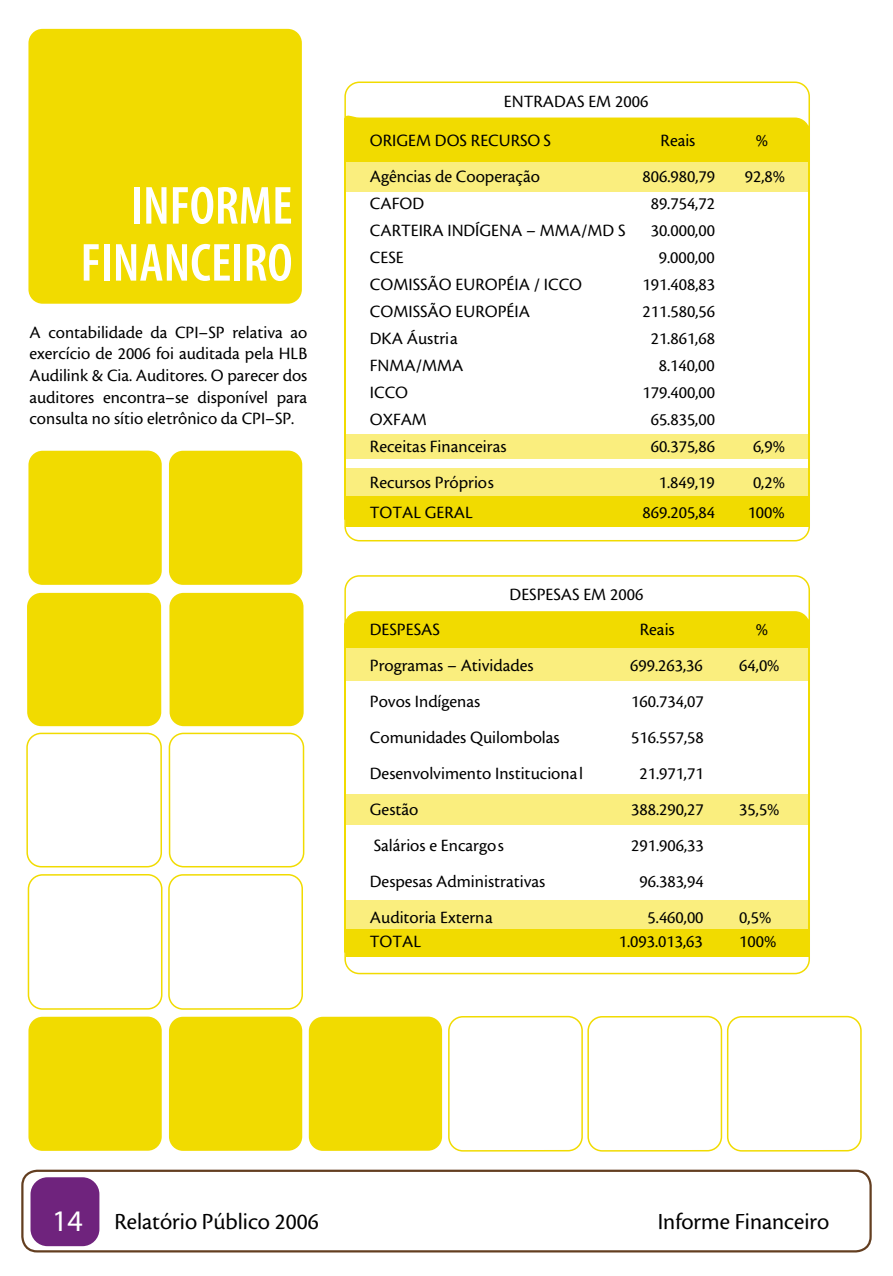
<style>
.page{position:relative;width:893px;height:1276px;background:#fff}
.page>*{position:absolute;margin:0;border:0;box-sizing:border-box;transform-origin:0 0}
.t1{font:600 condensed 54px/57px "Myriad Pro";color:#fff;text-align:right}
.t2{font:24px "Cronos MM";color:#000}
.t3{font:18px/27px "Cronos MM";color:#000}
.s1{font-family:"Myriad";font-size:30px;color:#fff}
</style>
<div class="page">
<div style="left:31px;top:1177px;width:68px;height:69px;background:#6f237d;border-radius:17px"></div>
<div style="left:21px;top:1169px;width:851px;height:83px;border:2px solid #633e20;border-radius:15px"></div>
<div style="left:27px;top:593px;width:134px;height:133px;background:#f1db00;border-radius:14px"></div>
<div style="left:26px;top:732px;width:136px;height:135px;border:2px solid #f1db00;border-radius:14px"></div>
<div style="left:28px;top:29px;width:274px;height:275px;background:#f1db00;border-radius:14px"></div>
<div style="left:28px;top:874px;width:134px;height:135px;border:2px solid #f1db00;border-radius:14px"></div>
<div style="left:168px;top:874px;width:135px;height:135px;border:2px solid #f1db00;border-radius:14px"></div>
<div style="left:28px;top:450px;width:134px;height:135px;background:#f1db00;border-radius:14px"></div>
<div style="left:169px;top:450px;width:133px;height:135px;background:#f1db00;border-radius:14px"></div>
<div style="left:169px;top:593px;width:135px;height:133px;background:#f1db00;border-radius:14px"></div>
<div style="left:169px;top:732px;width:135px;height:135px;border:2px solid #f1db00;border-radius:14px"></div>
<div style="left:28px;top:1016px;width:134px;height:135px;background:#f1db00;border-radius:14px"></div>
<div style="left:169px;top:1016px;width:133px;height:135px;background:#f1db00;border-radius:14px"></div>
<div style="left:587px;top:1016px;width:135px;height:135px;border:2px solid #f1db00;border-radius:14px"></div>
<div style="left:727px;top:1016px;width:135px;height:135px;border:2px solid #f1db00;border-radius:14px"></div>
<div style="left:309px;top:1016px;width:133px;height:135px;background:#f1db00;border-radius:14px"></div>
<div style="left:448px;top:1016px;width:135px;height:135px;border:2px solid #f1db00;border-radius:14px"></div>
<svg style="left:344px;top:81px;width:466px;height:461px"></svg>
<svg style="left:344px;top:575px;width:466px;height:400px"></svg>
<h1 class="t1" style="left:81px;top:176px;width:214px">INFORME<br>FINANCEIRO</h1>
<p class="t3" style="left:29px;top:322px;width:279px;line-height:21.6px;text-align:justify">A contabilidade da CPI–SP relativa ao exercício de 2006 foi auditada pela HLB Audilink &amp; Cia. Auditores. O parecer dos auditores encontra–se disponível para consulta no sítio eletrônico da CPI–SP.</p>
<p class="t3" style="left:504px;top:88px;width:146px">ENTRADAS EM 2006</p>
<p class="t3" style="left:642px;top:123px;width:74px;line-height:36px;text-align:center">Reais<br>806.980,79</p>
<p class="t3" style="left:642px;top:190px;width:74px;text-align:right">89.754,72<br>30.000,00<br>9.000,00<br>191.408,83<br>211.580,56<br>21.861,68<br>8.140,00<br>179.400,00<br>65.835,00<br>60.375,86</p>
<p class="t3" style="left:642px;top:468px;width:74px;line-height:30px;text-align:right">1.849,19<br>869.205,84</p>
<p class="t3" style="left:370px;top:123px;width:182px;line-height:36px">ORIGEM DOS RECURSO S<br>Agências de Cooperação</p>
<p class="t3" style="left:370px;top:190px;width:257px">CAFOD<br>CARTEIRA INDÍGENA – MMA/MD S<br>CESE<br>COMISSÃO EUROPÉIA / ICCO<br>COMISSÃO EUROPÉIA<br>DKA Áustria<br>FNMA/MMA<br>ICCO<br>OXFAM<br>Receitas Financeiras</p>
<p class="t3" style="left:370px;top:468px;width:125px;line-height:30px">Recursos Próprios<br>TOTAL GERAL</p>
<p class="t3" style="left:745px;top:123px;width:42px;line-height:36px;text-align:center">%<br>92,8%</p>
<p class="t3" style="left:753px;top:429px;width:33px;line-height:36px">6,9%<br>0,2%</p>
<p class="t3" style="left:748px;top:499px;width:39px">100%</p>
<p class="t3" style="left:510px;top:581px;width:135px">DESPESAS EM 2006</p>
<p class="t3" style="left:640px;top:616px;width:36px">Reais</p>
<p class="t3" style="left:630px;top:652px;width:74px">699.263,36</p>
<p class="t3" style="left:631px;top:688px;width:74px">160.734,07</p>
<p class="t3" style="left:631px;top:724px;width:74px">516.557,58</p>
<p class="t3" style="left:639px;top:760px;width:66px">21.971,71</p>
<p class="t3" style="left:631px;top:796px;width:74px">388.290,27</p>
<p class="t3" style="left:631px;top:832px;width:74px">291.906,33</p>
<p class="t3" style="left:639px;top:868px;width:66px">96.383,94</p>
<p class="t3" style="left:648px;top:904px;width:57px">5.460,00</p>
<p class="t3" style="left:619px;top:928px;width:85px">1.093.013,63</p>
<p class="t3" style="left:370px;top:612px;width:215px;line-height:36px">DESPESAS<br>Programas – Atividades<br>Povos Indígenas<br>Comunidades Quilombolas<br>Desenvolvimento Institucional<br>Gestão<br>Salários e Encargos<br>Despesas Administrativas<br>Auditoria Externa</p>
<p class="t3" style="left:370px;top:928px;width:53px">TOTAL</p>
<p class="t3" style="left:739px;top:612px;width:42px;line-height:36px;text-align:center">%<br>64,0%</p>
<p class="t3" style="left:739px;top:796px;width:42px">35,5%</p>
<p class="t3" style="left:739px;top:906px;width:39px;line-height:24px">0,5%<br>100%</p>
<h2 class="t2" style="left:52px;top:1209px;width:268px"><span class="s1">14</span> Relatório Público 2006</h2>
<h2 class="t2" style="left:658px;top:1208px;width:173px">Informe Financeiro</h2>
</div>
